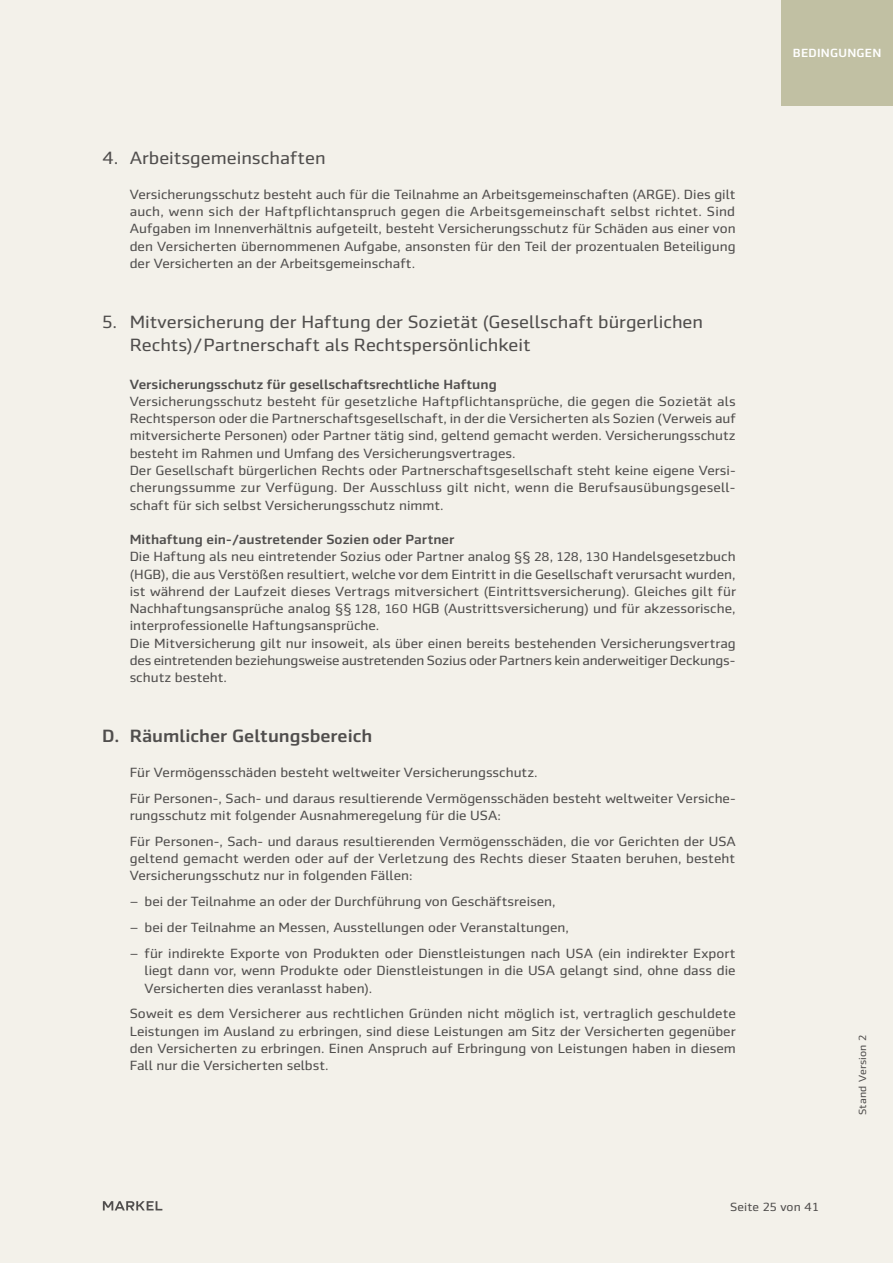
<style>
.page{position:relative;width:893px;height:1263px;background:#f3f1ea}
.page>*{position:absolute;margin:0;border:0;box-sizing:border-box;transform-origin:0 0}
.t1{font:18px/22.5px "Markel Sans";color:#504e4d}
.t2{font:500 18px "Markel Sans";color:#504e4d}
.t3{font:13.5px/17.2px "Markel Sans";color:#504e4d}
.t4{font:500 13.5px "Markel Sans";color:#504e4d}
.t5{font:12px "Markel Sans";letter-spacing:.01em;color:#504e4d}
.t6{font:500 12px "Markel Sans";letter-spacing:.02em;color:#fff}
.t7{font:10.5px "Markel Sans";letter-spacing:.02em;color:#504e4d}
.s1{font-weight:500}
.s2{font-size:12.75px}
</style>
<div class="page">
<svg style="left:103px;top:1201px;width:59px;height:9px"></svg>
<div style="left:781px;top:0;width:112px;height:105px;background:#c1c0a3"></div>
<h1 class="t1" style="left:102px;top:147px;width:225px">4. Arbeitsgemeinschaften</h1>
<p class="t3" style="left:130px;top:186px;width:607px;text-align:justify">Versicherungsschutz besteht auch für die Teilnahme an Arbeitsgemeinschaften (ARGE). Dies gilt auch, wenn sich der Haftpflichtanspruch gegen die Arbeitsgemeinschaft selbst richtet. Sind Aufgaben im Innenverhältnis aufgeteilt, besteht Versicherungsschutz für Schäden aus einer von den Versicherten übernommenen Aufgabe, ansonsten für den Teil der prozentualen Beteiligung der Versicherten an der Arbeitsgemeinschaft.</p>
<h1 class="t1" style="left:130px;top:311px;width:575px;text-indent:-28px">5. Mitversicherung der Haftung der Sozietät (Gesellschaft bürgerlichen<br>Rechts)/Partnerschaft als Rechtspersönlichkeit</h1>
<p class="t4" style="left:130px;top:376px;width:369px">Versicherungsschutz für gesellschaftsrechtliche Haftung</p>
<p class="t3" style="left:130px;top:393px;width:608px">Versicherungsschutz besteht für gesetzliche Haftpflichtansprüche, die gegen die Sozietät als Rechtsperson oder die Partnerschaftsgesellschaft, in der die Versicherten als Sozien (Verweis auf mitversicherte Personen) oder Partner tätig sind, geltend gemacht werden. Versicherungsschutz besteht im Rahmen und Umfang des Versicherungsvertrages.<br>Der Gesellschaft bürgerlichen Rechts oder Partnerschaftsgesellschaft steht keine eigene Versi&shy;cherungssumme zur Verfügung. Der Ausschluss gilt nicht, wenn die Berufsausübungsgesell&shy;schaft für sich selbst Versicherungsschutz nimmt.</p>
<p class="t3" style="left:130px;top:531px;width:608px"><span class="s1">Mithaftung ein-/austretender Sozien oder Partner<br></span>Die Haftung als neu eintretender Sozius oder Partner analog §§ <span class="s2">28</span>, <span class="s2">128</span>, <span class="s2">130</span> Handelsgesetzbuch (HGB), die aus Verstößen resultiert, welche vor dem Eintritt in die Gesellschaft verursacht wurden, ist während der Laufzeit dieses Vertrags mitversichert (Eintrittsversicherung). Gleiches gilt für Nachhaftungsansprüche analog §§ <span class="s2">128</span>, <span class="s2">160</span> HGB (Austrittsversicherung) und für akzessorische, interprofessionelle Haftungsansprüche.<br>Die Mitversicherung gilt nur insoweit, als über einen bereits bestehenden Versicherungsvertrag des eintretenden beziehungsweise austretenden Sozius oder Partners kein anderweitiger Deckungs&shy;schutz besteht.</p>
<h1 class="t2" style="left:102px;top:726px;width:272px">D. Räumlicher Geltungsbereich</h1>
<p class="t3" style="left:130px;top:759px;width:607px;line-height:26px">Für Vermögensschäden besteht weltweiter Versicherungsschutz.<br>Für Personen-, Sach- und daraus resultierende Vermögensschäden besteht weltweiter Versiche-</p>
<p class="t3" style="left:130px;top:802px;width:608px;line-height:26px">rungsschutz mit folgender Ausnahmeregelung für die USA:<br>Für Personen-, Sach- und daraus resultierenden Vermögensschäden, die vor Gerichten der USA</p>
<p class="t3" style="left:130px;top:850px;width:607px">geltend gemacht werden oder auf der Verletzung des Rechts dieser Staaten beruhen, besteht<br>Versicherungsschutz nur in folgenden Fällen:</p>
<p class="t3" style="left:130px;top:889px;width:607px;line-height:26px">‒ bei der Teilnahme an oder der Durchführung von Geschäftsreisen,<br>‒ bei der Teilnahme an Messen, Ausstellungen oder Veranstaltungen,<br>‒ für indirekte Exporte von Produkten oder Dienstleistungen nach USA (ein indirekter Export</p>
<p class="t3" style="left:145px;top:962px;width:592px">liegt dann vor, wenn Produkte oder Dienstleistungen in die USA gelangt sind, ohne dass die<br>Versicherten dies veranlasst haben).</p>
<p class="t3" style="left:130px;top:1005px;width:608px;text-align:justify">Soweit es dem Versicherer aus rechtlichen Gründen nicht möglich ist, vertraglich geschuldete Leistungen im Ausland zu erbringen, sind diese Leistungen am Sitz der Versicherten gegenüber den Versicherten zu erbringen. Einen Anspruch auf Erbringung von Leistungen haben in diesem Fall nur die Versicherten selbst.</p>
<p class="t6" style="left:793px;top:46px;width:90px">BEDINGUNGEN</p>
<p class="t7" style="left:857px;top:1115px;width:82px;rotate:-90deg">Stand Version 2</p>
<p class="t5" style="left:730px;top:1200px;width:90px">Seite 25 von 41</p>
</div>
